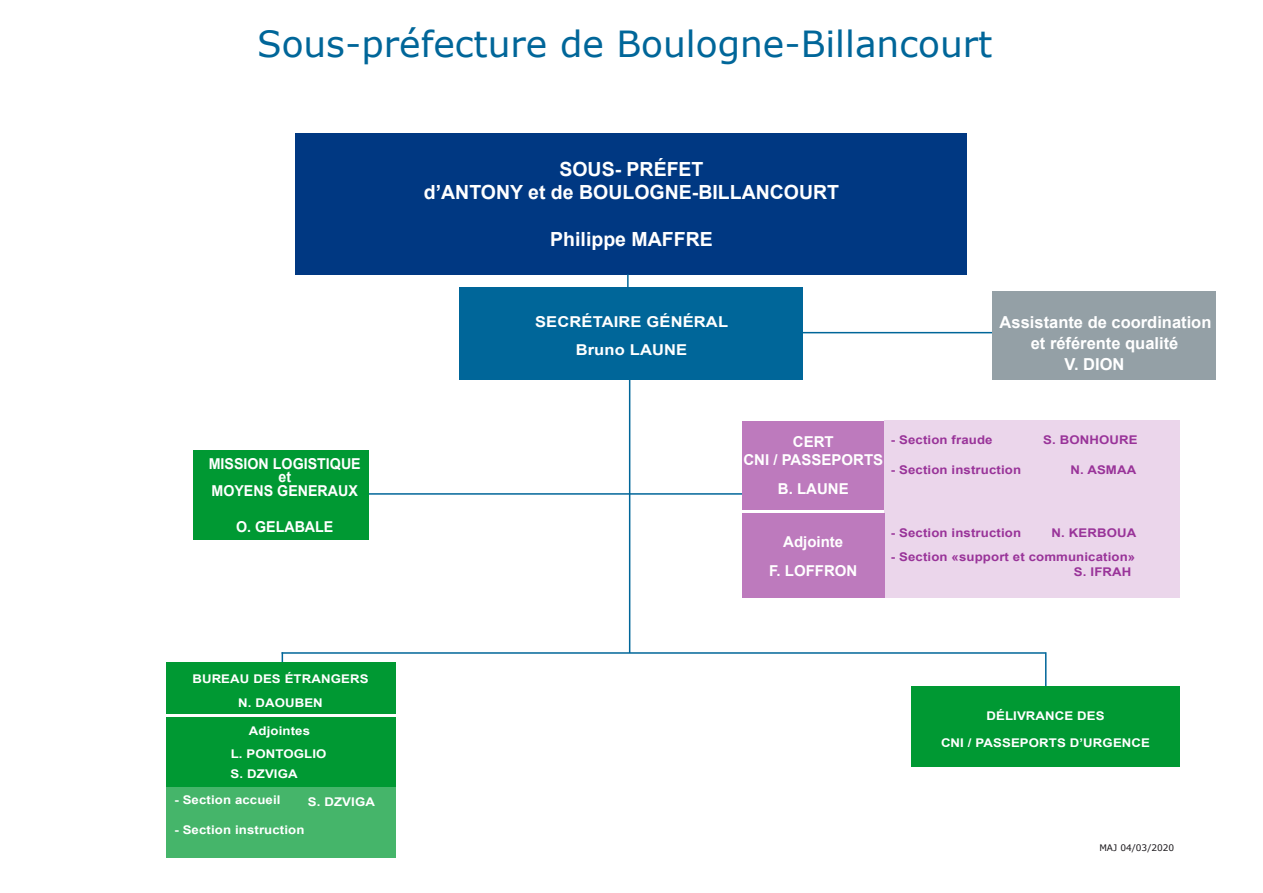
<style>
.page{position:relative;width:1263px;height:893px;background:#fff}
.page>*{position:absolute;margin:0;border:0;box-sizing:border-box;transform-origin:0 0}
.t1{font:36px "Verdana";color:#069}
.t2{font:700 19.5px/23.4px "Arial";color:#fff;text-align:center}
.t3{font:700 16.5px "Arial";color:#fff}
.t4{font:700 15px/13.5px "Arial";color:#fff;text-align:center;scale:.95 1}
.t5{font:700 15px/18px "Arial";color:#fff;text-align:center}
.t6{font:700 15px/28.5px "Arial";color:#fff;text-align:center;scale:1.1 1}
.t7{font:700 12px/24px "Arial";letter-spacing:.01em;color:#fff;text-align:center;scale:1.1 1}
.t8{font:700 12px/15px "Arial";letter-spacing:.01em;color:#939;scale:1.1 1}
.t9{font:9px "Verdana";color:#1a171b}
</style>
<div class="page">
<hr style="left:361px;top:493px;width:464px;height:2px;background:#069">
<hr style="left:1045px;top:652px;width:1px;height:34px;background:#069">
<hr style="left:629px;top:374px;width:1px;height:279px;background:#069">
<hr style="left:282px;top:652px;width:1px;height:36px;background:#069">
<hr style="left:282px;top:652px;width:763px;height:2px;background:#069">
<div style="left:296px;top:133px;width:671px;height:141px;background:#003882"></div>
<div style="left:166px;top:662px;width:229px;height:52px;background:#093"></div>
<div style="left:460px;top:287px;width:343px;height:93px;background:#069"></div>
<div style="left:166px;top:787px;width:229px;height:70px;background:#45b56a"></div>
<div style="left:742px;top:421px;width:142px;height:88px;background:#bd7abd"></div>
<div style="left:911px;top:686px;width:269px;height:81px;background:#093"></div>
<div style="left:884px;top:421px;width:296px;height:177px;background:#ebd6eb"></div>
<div style="left:193px;top:450px;width:175px;height:89px;background:#093"></div>
<hr style="left:627px;top:274px;width:2px;height:36px;background:#069">
<div style="left:742px;top:514px;width:142px;height:84px;background:#bd7abd"></div>
<hr style="left:508px;top:332px;width:529px;height:1px;background:#069">
<div style="left:992px;top:291px;width:223px;height:89px;background:#94a0a6"></div>
<div style="left:166px;top:717px;width:229px;height:70px;background:#093"></div>
<h1 class="t1" style="left:257px;top:19px;width:737px">Sous-préfecture de Boulogne-Billancourt</h1>
<p class="t4" style="left:209px;top:457px;width:162px">MISSION LOGISTIQUE et<br>MOYENS GENERAUX</p>
<p class="t4" style="left:236px;top:520px;width:104px">O. GELABALE</p>
<p class="t7" style="left:192px;top:667px;width:162px">BUREAU DES ÉTRANGERS<br>N. DAOUBEN</p>
<p class="t7" style="left:231px;top:720px;width:89px;line-height:23px">Adjointes<br>L. PONTOGLIO</p>
<p class="t7" style="left:231px;top:763px;width:62px">S. DZVIGA</p>
<p class="t7" style="left:174px;top:788px;width:98px">- Section accueil</p>
<p class="t7" style="left:308px;top:790px;width:62px">S. DZVIGA</p>
<p class="t7" style="left:174px;top:818px;width:120px">- Section instruction</p>
<h2 class="t2" style="left:424px;top:158px;width:417px">SOUS- PRÉFET<br>d’ANTONY et de BOULOGNE-BILLANCOURT</h2>
<h2 class="t2" style="left:550px;top:228px;width:164px">Philippe MAFFRE</h2>
<p class="t6" style="left:535px;top:308px;width:177px">SECRÉTAIRE GÉNÉRAL<br>Bruno LAUNE</p>
<h3 class="t3" style="left:1000px;top:311px;width:213px">Assistante de coordination</h3>
<h3 class="t3" style="left:1031px;top:332px;width:149px">et référente qualité</h3>
<h3 class="t3" style="left:1064px;top:354px;width:61px">V. DION</h3>
<p class="t5" style="left:743px;top:434px;width:141px">CERT<br>CNI / PASSEPORTS</p>
<p class="t5" style="left:778px;top:480px;width:72px">B. LAUNE</p>
<p class="t8" style="left:891px;top:433px;width:94px">- Section fraude</p>
<p class="t8" style="left:1043px;top:433px;width:87px">S. BONHOURE</p>
<p class="t8" style="left:891px;top:463px;width:120px">- Section instruction</p>
<p class="t8" style="left:1071px;top:463px;width:61px">N. ASMAA</p>
<p class="t5" style="left:769px;top:528px;width:90px;line-height:28.5px">Adjointe<br>F. LOFFRON</p>
<p class="t8" style="left:891px;top:526px;width:120px">- Section instruction</p>
<p class="t8" style="left:1052px;top:526px;width:79px">N. KERBOUA</p>
<p class="t8" style="left:1074px;top:550px;width:57px;text-indent:-183px">- Section «support et communication»<br>S. IFRAH</p>
<p class="t7" style="left:986px;top:704px;width:109px">DÉLIVRANCE DES</p>
<p class="t7" style="left:941px;top:731px;width:192px">CNI / PASSEPORTS D’URGENCE</p>
<p class="t9" style="left:1099px;top:841px;width:76px">MAJ 04/03/2020</p>
</div>
